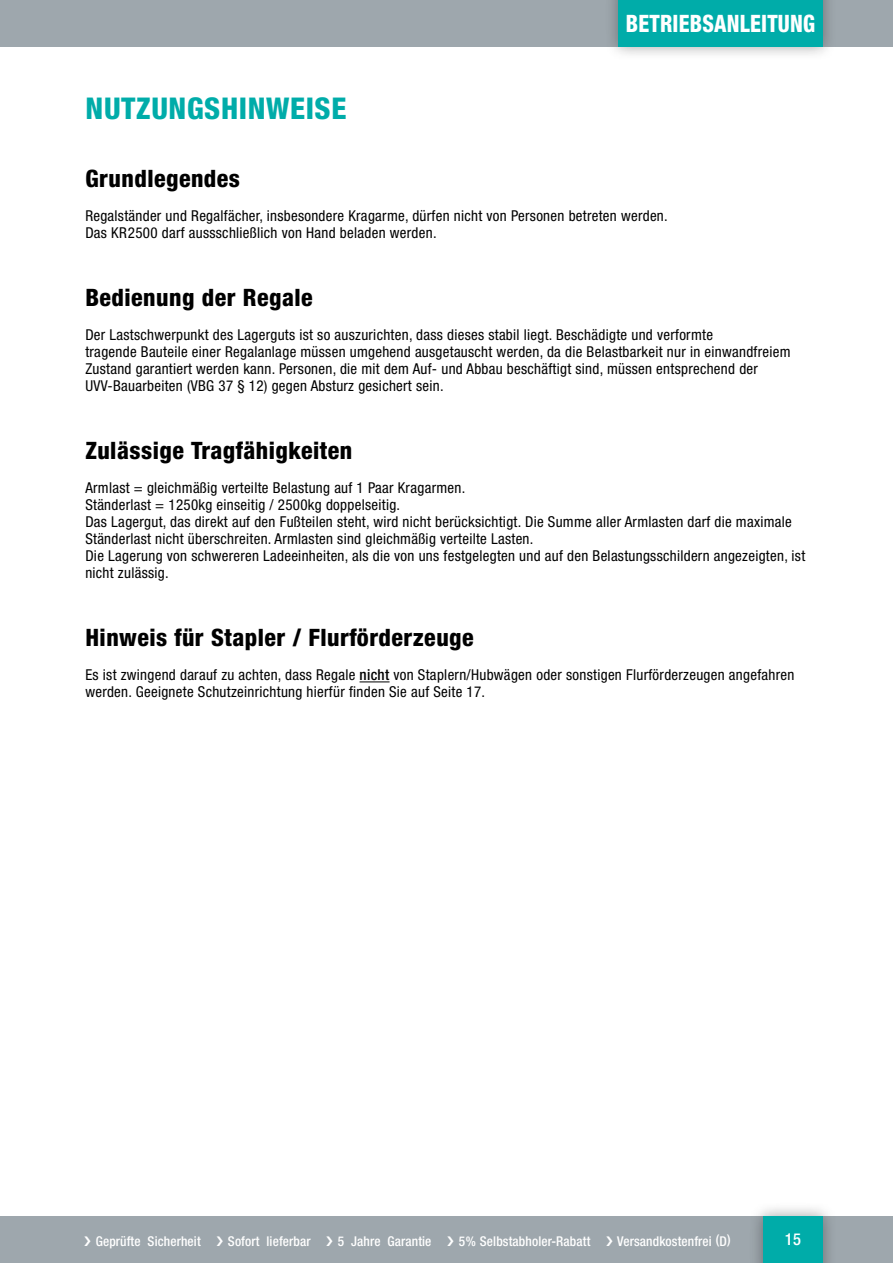
<style>
.page{position:relative;width:893px;height:1263px;background:#fff}
.page>*{position:absolute;margin:0;border:0;box-sizing:border-box;transform-origin:0 0}
.t1{font:800 condensed 30px "Helvetica Neue LT Std";letter-spacing:.02em;color:#00aca9}
.t2{font:800 condensed 24px "Helvetica Neue LT Std";letter-spacing:.02em;color:#000}
.t3{font:800 condensed 24px "Helvetica Neue LT Std";letter-spacing:.01em;color:#fff;scale:.9 1}
.t4{font:500 condensed 16.5px "Helvetica Neue LT Std";color:#fff}
.t5{font:condensed 15px/17px "Helvetica Neue LT Std";letter-spacing:.02em;color:#000}
.t6{font:500 condensed 13.5px "Helvetica Neue LT Std";letter-spacing:.01em;color:#fff}
.s1{font-weight:500}
</style>
<div class="page">
<div style="left:0;top:1216px;width:893px;height:47px;background:#9ea7ad"></div>
<div style="left:0;top:0;width:893px;height:47px;background:#9ea7ad"></div>
<div style="left:604px;top:0;width:233px;height:61px;background:#000;opacity:.35"></div>
<div style="left:619px;top:0;width:204px;height:47px;background:#00aca9"></div>
<div style="left:749px;top:1202px;width:88px;height:61px;background:#000;opacity:.35"></div>
<div style="left:763px;top:1216px;width:60px;height:47px;background:#00aca9"></div>
<hr style="left:360px;top:681px;width:30px;height:1px;background:#000">
<h1 class="t1" style="left:86px;top:90px;width:262px">NUTZUNGSHINWEISE</h1>
<h2 class="t3" style="left:626px;top:8px;width:212px">BETRIEBSANLEITUNG</h2>
<h2 class="t2" style="left:85px;top:164px;width:156px">Grundlegendes</h2>
<p class="t5" style="left:85px;top:207px;width:584px">Regalständer und Regalfächer, insbesondere Kragarme, dürfen nicht von Personen betreten werden.<br>Das KR2500 darf aussschließlich von Hand beladen werden.</p>
<h2 class="t2" style="left:85px;top:283px;width:229px">Bedienung der Regale</h2>
<p class="t5" style="left:85px;top:326px;width:707px">Der Lastschwerpunkt des Lagerguts ist so auszurichten, dass dieses stabil liegt. Beschädigte und verformte<br>tragende Bauteile einer Regalanlage müssen umgehend ausgetauscht werden, da die Belastbarkeit nur in einwandfreiem Zustand garantiert werden kann. Personen, die mit dem Auf- und Abbau beschäftigt sind, müssen entsprechend der UVV-Bauarbeiten (VBG 37 § 12) gegen Absturz gesichert sein.</p>
<h2 class="t2" style="left:85px;top:436px;width:269px">Zulässige Tragfähigkeiten</h2>
<p class="t5" style="left:85px;top:479px;width:721px">Armlast = gleichmäßig verteilte Belastung auf 1 Paar Kragarmen.<br>Ständerlast = 1250kg einseitig / 2500kg doppelseitig.<br>Das Lagergut, das direkt auf den Fußteilen steht, wird nicht berücksichtigt. Die Summe aller Armlasten darf die maximale Ständerlast nicht überschreiten. Armlasten sind gleichmäßig verteilte Lasten.<br>Die Lagerung von schwereren Ladeeinheiten, als die von uns festgelegten und auf den Belastungsschildern angezeigten, ist nicht zulässig.</p>
<h2 class="t2" style="left:85px;top:623px;width:390px">Hinweis für Stapler / Flurförderzeuge</h2>
<p class="t5" style="left:85px;top:666px;width:711px">Es ist zwingend darauf zu achten, dass Regale <span class="s1">nicht</span> von Staplern/Hubwägen oder sonstigen Flurförderzeugen angefahren werden. Geeignete Schutzeinrichtung hierfür finden Sie auf Seite 17.</p>
<p class="t6" style="left:96px;top:1233px;width:107px">Geprüfte Sicherheit</p>
<p class="t6" style="left:228px;top:1233px;width:84px">Sofort lieferbar</p>
<p class="t6" style="left:338px;top:1233px;width:95px">5 Jahre Garantie</p>
<p class="t6" style="left:459px;top:1233px;width:133px">5% Selbstabholer-Rabatt</p>
<p class="t6" style="left:617px;top:1233px;width:115px">Versandkostenfrei (D)</p>
<p class="t4" style="left:785px;top:1229px;width:18px">15</p>
</div>
